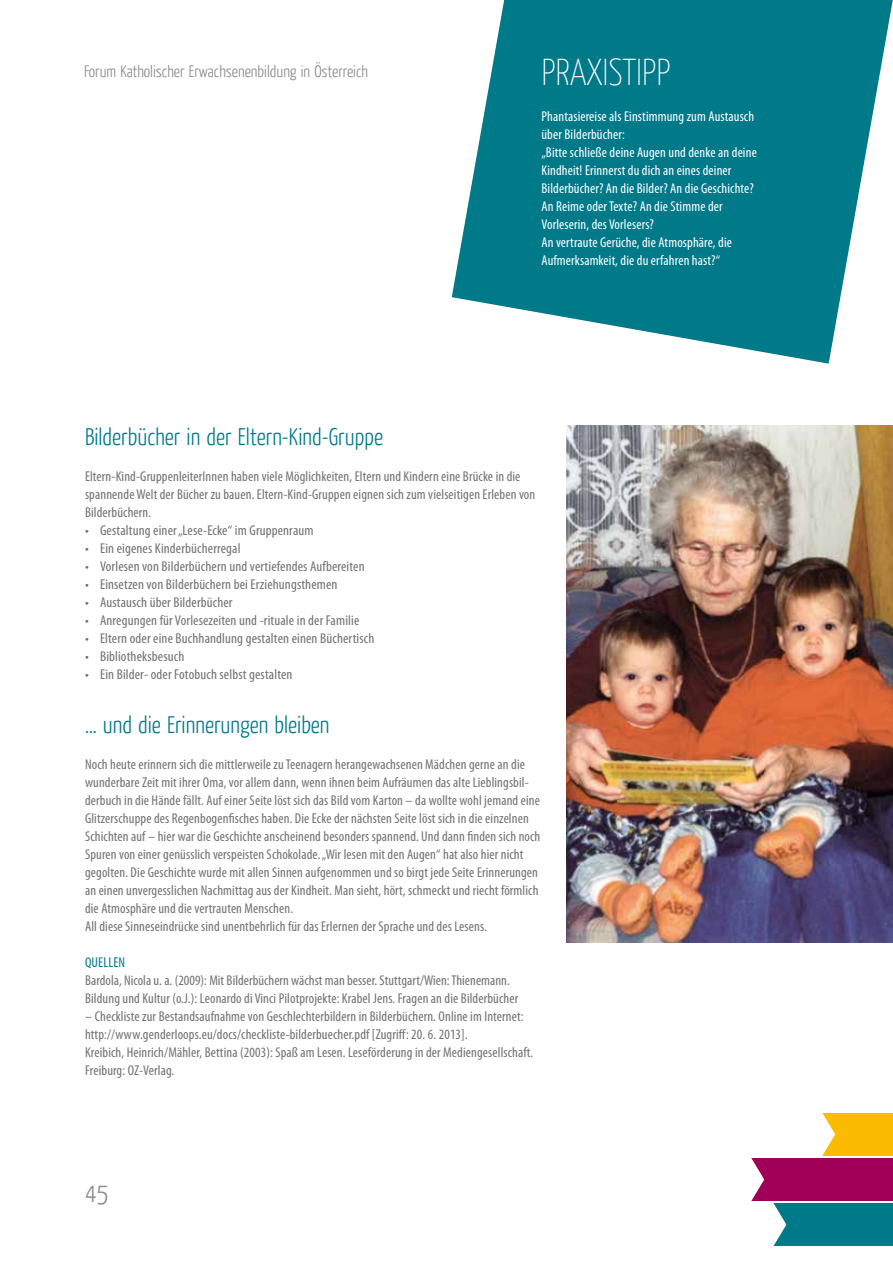
<style>
.page{position:relative;width:893px;height:1263px;background:#fff}
.page>*{position:absolute;margin:0;border:0;box-sizing:border-box;transform-origin:0 0}
.t1{font:100 37.5px "Yanone Kaffeesatz";color:#fff}
.t2{font:300 27px "Yanone Kaffeesatz";color:#87888a}
.t3{font:300 24px "Yanone Kaffeesatz";color:#007989}
.t4{font:300 16.5px "Yanone Kaffeesatz";color:#87888a}
.t5{font:condensed 14.25px/18px "Myriad Pro";letter-spacing:.01em;color:#707172}
.t6{font:condensed 14.25px/18px "Myriad Pro";letter-spacing:.01em;color:#fff}
.t7{font:condensed 14.25px "Myriad Pro";letter-spacing:.01em;color:#007989}
</style>
<div class="page">
<div style="left:810px;top:1113px;width:83px;height:42px;background:#fabb00"></div>
<div style="left:739px;top:1158px;width:154px;height:43px;background:#a00057"></div>
<div style="left:761px;top:1203px;width:132px;height:43px;background:#007989"></div>
<svg style="left:739px;top:1113px;width:97px;height:133px"></svg>
<img style="left:567px;top:425px;width:326px;height:518px">
<svg style="left:452px;top:0;width:441px;height:364px;fill:#007989"></svg>
<p class="t4" style="left:84px;top:61px;width:286px">Forum Katholischer Erwachsenenbildung in Österreich</p>
<h1 class="t1" style="left:541px;top:49px;width:131px">PRAXISTIPP</h1>
<p class="t6" style="left:541px;top:107px;width:217px">Phantasiereise als Einstimmung zum Austausch über Bilderbücher:<br>„Bitte schließe deine Augen und denke an deine Kindheit! Erinnerst du dich an eines deiner Bilderbücher? An die Bilder? An die Geschichte?<br>An Reime oder Texte? An die Stimme der Vorleserin, des Vorlesers?<br>An vertraute Gerüche, die Atmosphäre, die Aufmerksamkeit, die du erfahren hast?“</p>
<h3 class="t3" style="left:85px;top:422px;width:299px">Bilderbücher in der Eltern-Kind-Gruppe</h3>
<p class="t5" style="left:85px;top:467px;width:452px">Eltern-Kind-GruppenleiterInnen haben viele Möglichkeiten, Eltern und Kindern eine Brücke in die spannende Welt der Bücher zu bauen. Eltern-Kind-Gruppen eignen sich zum vielseitigen Erleben von<br>Bilderbüchern.</p>
<p class="t5" style="left:85px;top:521px;width:230px">• Gestaltung einer „Lese-Ecke“ im Gruppenraum</p>
<p class="t5" style="left:85px;top:539px;width:157px">• Ein eigenes Kinderbücherregal</p>
<p class="t5" style="left:85px;top:557px;width:281px">• Vorlesen von Bilderbüchern und vertiefendes Aufbereiten</p>
<p class="t5" style="left:85px;top:575px;width:254px">• Einsetzen von Bilderbüchern bei Erziehungsthemen</p>
<p class="t5" style="left:85px;top:593px;width:149px">• Austausch über Bilderbücher</p>
<p class="t5" style="left:85px;top:611px;width:276px">• Anregungen für Vorlesezeiten und -rituale in der Familie</p>
<p class="t5" style="left:85px;top:629px;width:291px">• Eltern oder eine Buchhandlung gestalten einen Büchertisch</p>
<p class="t5" style="left:85px;top:647px;width:101px">• Bibliotheksbesuch</p>
<p class="t5" style="left:85px;top:665px;width:209px">• Ein Bilder- oder Fotobuch selbst gestalten</p>
<h3 class="t3" style="left:85px;top:710px;width:246px">… und die Erinnerungen bleiben</h3>
<p class="t5" style="left:85px;top:755px;width:457px">Noch heute erinnern sich die mittlerweile zu Teenagern herangewachsenen Mädchen gerne an die wunderbare Zeit mit ihrer Oma, vor allem dann, wenn ihnen beim Aufräumen das alte Lieblingsbil&shy;derbuch in die Hände fällt. Auf einer Seite löst sich das Bild vom Karton – da wollte wohl jemand eine Glitzerschuppe des Regenbogenfisches haben. Die Ecke der nächsten Seite löst sich in die einzelnen Schichten auf – hier war die Geschichte anscheinend besonders spannend. Und dann finden sich noch Spuren von einer genüsslich verspeisten Schokolade. „Wir lesen mit den Augen“ hat also hier nicht gegolten. Die Geschichte wurde mit allen Sinnen aufgenommen und so birgt jede Seite Erinnerungen an einen unvergesslichen Nachmittag aus der Kindheit. Man sieht, hört, schmeckt und riecht förmlich die Atmosphäre und die vertrauten Menschen.<br>All diese Sinneseindrücke sind unentbehrlich für das Erlernen der Sprache und des Lesens.</p>
<p class="t7" style="left:85px;top:954px;width:42px">QUELLEN</p>
<p class="t5" style="left:85px;top:971px;width:435px">Bardola, Nicola u. a. (2009): Mit Bilderbüchern wächst man besser. Stuttgart/Wien: Thienemann.<br>Bildung und Kultur (o.J.): Leonardo di Vinci Pilotprojekte: Krabel Jens. Fragen an die Bilderbücher</p>
<p class="t5" style="left:85px;top:1007px;width:450px">– Checkliste zur Bestandsaufnahme von Geschlechterbildern in Bilderbüchern. Online im Internet: http://www.genderloops.eu/docs/checkliste-bilderbuecher.pdf [Zugriff: 20. 6. 2013].<br>Kreibich, Heinrich/Mähler, Bettina (2003): Spaß am Lesen. Leseförderung in der Mediengesellschaft.<br>Freiburg: OZ-Verlag.</p>
<h2 class="t2" style="left:85px;top:1175px;width:25px">45</h2>
</div>
